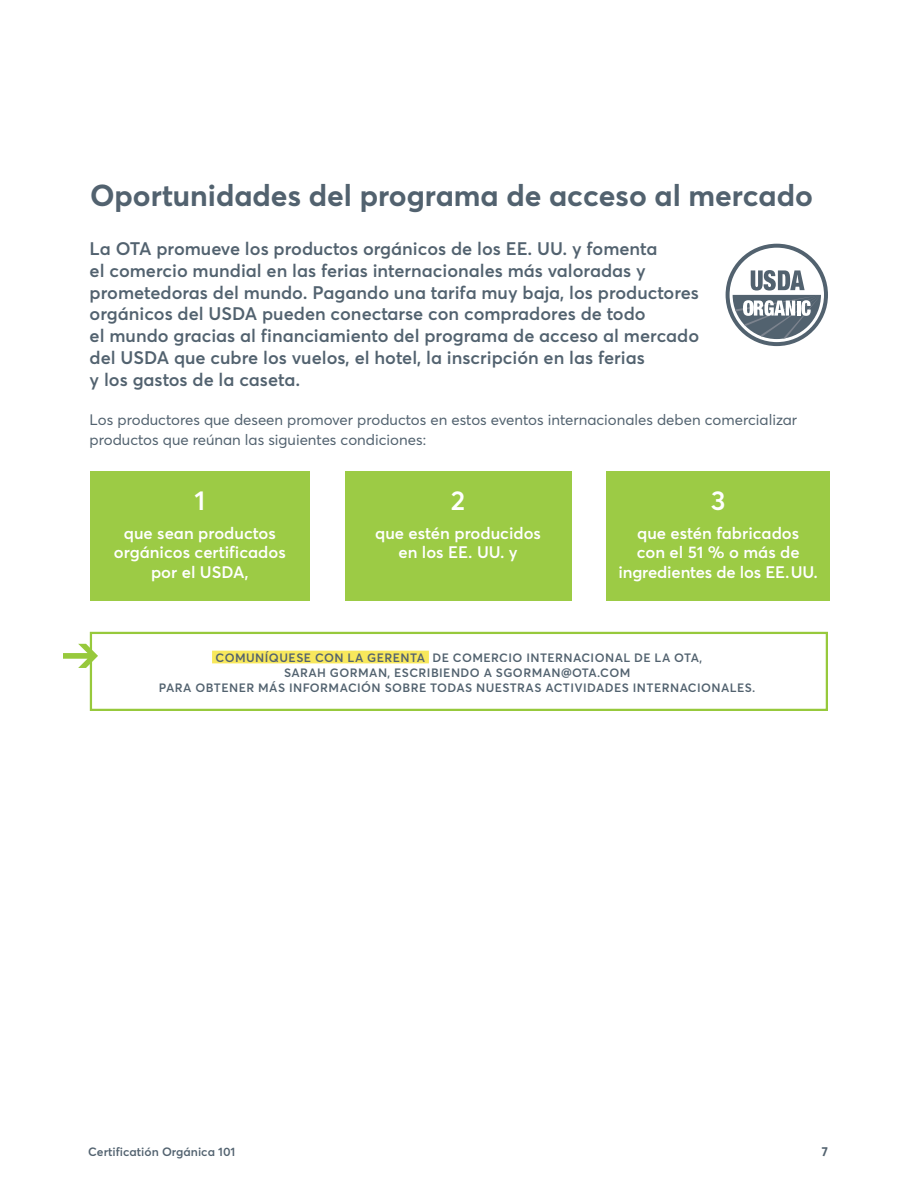
<style>
.page{position:relative;width:918px;height:1188px;background:#fff}
.page>*{position:absolute;margin:0;border:0;box-sizing:border-box;transform-origin:0 0}
.t1{font:700 30px "Averta PE";color:#52626f}
.t2{font:600 27px "Averta PE";color:#fff}
.t3{font:600 18px/21.9px "Averta PE";color:#52626f}
.t4{font:600 16.5px/19.5px "Averta PE";color:#fff;text-align:center}
.t5{font:15px/19.5px "Averta PE";color:#52626f}
.t6{font:700 12.75px "Averta PE";color:#52626f}
.t7{font:600 12px/15px "Averta PE";letter-spacing:.035em;color:#52626f;text-align:center}
.t8{font:600 12px "Averta PE";color:#52626f}
</style>
<div class="page">
<div style="left:212px;top:651px;width:217px;height:12px;background:#f8e85c"></div>
<div style="left:90px;top:632px;width:738px;height:79px;border:2px solid #97c93c"></div>
<svg style="left:63px;top:644px;width:35px;height:24px"></svg>
<div style="left:90px;top:472px;width:220px;height:129px;background:#9ccb45"></div>
<div style="left:345px;top:472px;width:226px;height:129px;background:#9ccb45"></div>
<div style="left:607px;top:472px;width:223px;height:129px;background:#9ccb45"></div>
<svg style="left:726px;top:244px;width:102px;height:102px"></svg>
<h1 class="t1" style="left:90px;top:174px;width:724px">Oportunidades del programa de acceso al mercado</h1>
<p class="t3" style="left:90px;top:237px;width:611px">La OTA promueve los productos orgánicos de los EE. UU. y fomenta<br>el comercio mundial en las ferias internacionales más valoradas y prometedoras del mundo. Pagando una tarifa muy baja, los productores orgánicos del USDA pueden conectarse con compradores de todo<br>el mundo gracias al financiamiento del programa de acceso al mercado del USDA que cubre los vuelos, el hotel, la inscripción en las ferias<br>y los gastos de la caseta.</p>
<p class="t5" style="left:90px;top:410px;width:709px">Los productores que deseen promover productos en estos eventos internacionales deben comercializar productos que reúnan las siguientes condiciones:</p>
<h2 class="t2" style="left:194px;top:481px;width:12px">1</h2>
<p class="t4" style="left:114px;top:522px;width:173px">que sean productos orgánicos certificados por el USDA,</p>
<h2 class="t2" style="left:451px;top:481px;width:16px">2</h2>
<p class="t4" style="left:375px;top:522px;width:167px">que estén producidos en los EE. UU. y</p>
<h2 class="t2" style="left:711px;top:481px;width:16px">3</h2>
<p class="t4" style="left:619px;top:522px;width:201px">que estén fabricados<br>con el 51 % o más de ingredientes de los EE. UU.</p>
<p class="t7" style="left:159px;top:649px;width:598px">COMUNÍQUESE CON LA GERENTA DE COMERCIO INTERNACIONAL DE LA OTA,<br>SARAH GORMAN, ESCRIBIENDO A SGORMAN@OTA.COM<br>PARA OBTENER MÁS INFORMACIÓN SOBRE TODAS NUESTRAS ACTIVIDADES INTERNACIONALES.</p>
<p class="t8" style="left:88px;top:1144px;width:149px">Certificatión Orgánica 101</p>
<p class="t6" style="left:822px;top:1143px;width:8px">7</p>
</div>
